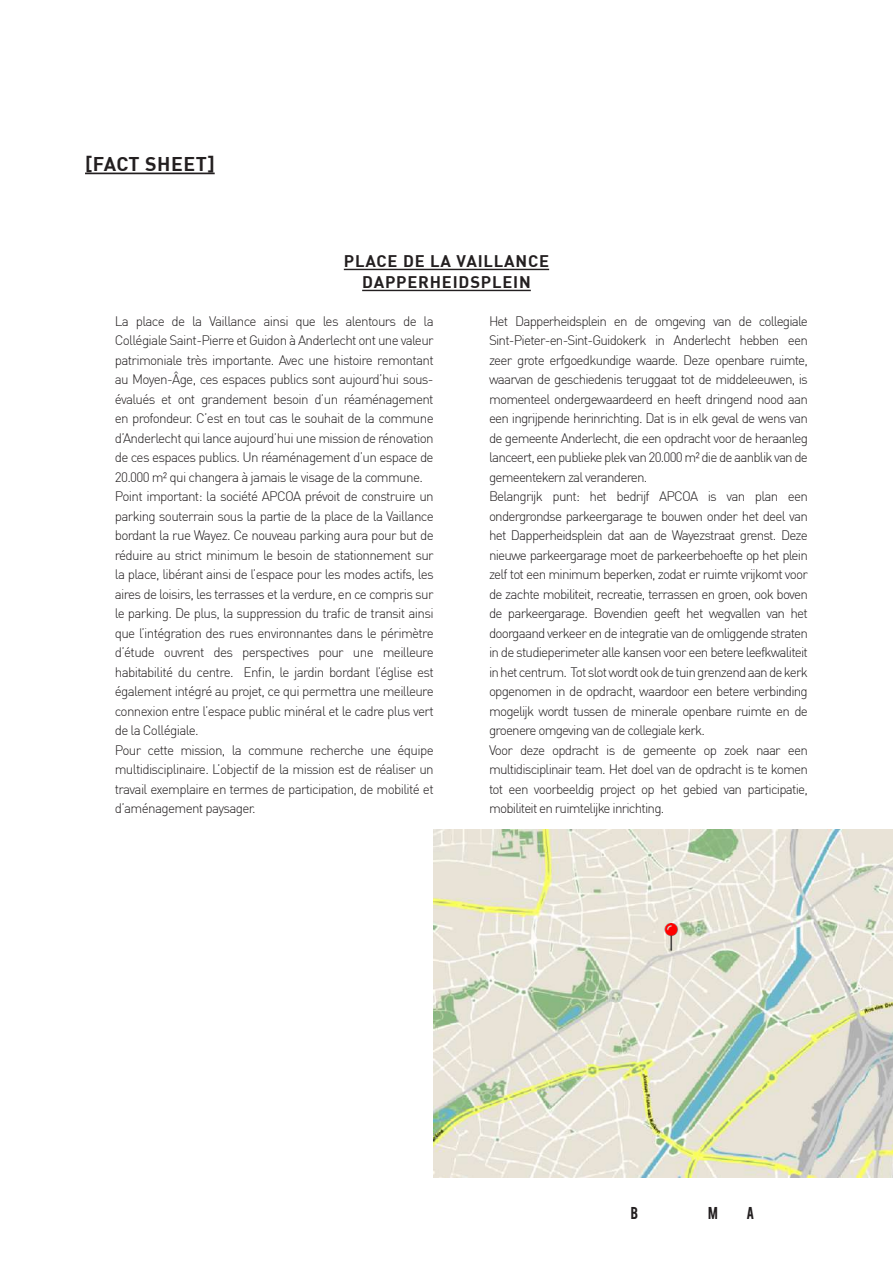
<style>
.page{position:relative;width:893px;height:1263px;background:#fff}
.page>*{position:absolute;margin:0;border:0;box-sizing:border-box;transform-origin:0 0}
.t1{font:700 19.5px "DIN";letter-spacing:.025em;color:#231f20}
.t2{font:700 16.5px/21px "DIN";letter-spacing:.05em;color:#231f20;text-align:center}
.t3{font:300 13.5px/19.5px "DIN";letter-spacing:-.06em;color:#231f20}
</style>
<div class="page">
<img style="left:434px;top:829px;width:459px;height:349px">
<hr style="left:85px;top:173px;width:130px;height:1px;background:#231f20">
<hr style="left:344px;top:269px;width:205px;height:1px;background:#231f20">
<hr style="left:362px;top:290px;width:169px;height:1px;background:#231f20">
<img style="left:655px;top:923px;width:31px;height:31px">
<h1 class="t1" style="left:85px;top:151px;width:131px">[FACT SHEET]</h1>
<p class="t2" style="left:344px;top:250px;width:207px">PLACE DE LA VAILLANCE<br>DAPPERHEIDSPLEIN</p>
<p class="t3" style="left:115px;top:311px;width:320px">La place de la Vaillance ainsi que les alentours de la Collégiale Saint-Pierre et Guidon à Anderlecht ont une valeur patrimoniale très importante. Avec une histoire remontant au Moyen-Âge, ces espaces publics sont aujourd’hui sous&shy;évalués et ont grandement besoin d’un réaménagement en profondeur. C’est en tout cas le souhait de la commune d’Anderlecht qui lance aujourd’hui une mission de rénovation de ces espaces publics. Un réaménagement d’un espace de 20.000 m² qui changera à jamais le visage de la commune.<br>Point important: la société APCOA prévoit de construire un parking souterrain sous la partie de la place de la Vaillance bordant la rue Wayez. Ce nouveau parking aura pour but de réduire au strict minimum le besoin de stationnement sur la place, libérant ainsi de l’espace pour les modes actifs, les aires de loisirs, les terrasses et la verdure, en ce compris sur le parking. De plus, la suppression du trafic de transit ainsi que l’intégration des rues environnantes dans le périmètre d’étude ouvrent des perspectives pour une meilleure habitabilité du centre. Enfin, le jardin bordant l’église est également intégré au projet, ce qui permettra une meilleure connexion entre l’espace public minéral et le cadre plus vert de la Collégiale.<br>Pour cette mission, la commune recherche une équipe multidisciplinaire. L’objectif de la mission est de réaliser un travail exemplaire en termes de participation, de mobilité et d’aménagement paysager.</p>
<p class="t3" style="left:489px;top:311px;width:320px">Het Dapperheidsplein en de omgeving van de collegiale Sint-Pieter-en-Sint-Guidokerk in Anderlecht hebben een zeer grote erfgoedkundige waarde. Deze openbare ruimte, waarvan de geschiedenis teruggaat tot de middeleeuwen, is momenteel ondergewaardeerd en heeft dringend nood aan een ingrijpende herinrichting. Dat is in elk geval de wens van de gemeente Anderlecht, die een opdracht voor de heraanleg lanceert, een publieke plek van 20.000 m² die de aanblik van de gemeentekern zal veranderen.<br>Belangrijk punt: het bedrijf APCOA is van plan een ondergrondse parkeergarage te bouwen onder het deel van het Dapperheidsplein dat aan de Wayezstraat grenst. Deze nieuwe parkeergarage moet de parkeerbehoefte op het plein zelf tot een minimum beperken, zodat er ruimte vrijkomt voor de zachte mobiliteit, recreatie, terrassen en groen, ook boven de parkeergarage. Bovendien geeft het wegvallen van het doorgaand verkeer en de integratie van de omliggende straten in de studieperimeter alle kansen voor een betere leefkwaliteit in het centrum. Tot slot wordt ook de tuin grenzend aan de kerk opgenomen in de opdracht, waardoor een betere verbinding mogelijk wordt tussen de minerale openbare ruimte en de groenere omgeving van de collegiale kerk.<br>Voor deze opdracht is de gemeente op zoek naar een multidisciplinair team. Het doel van de opdracht is te komen tot een voorbeeldig project op het gebied van participatie, mobiliteit en ruimtelijke inrichting.</p>
</div>
